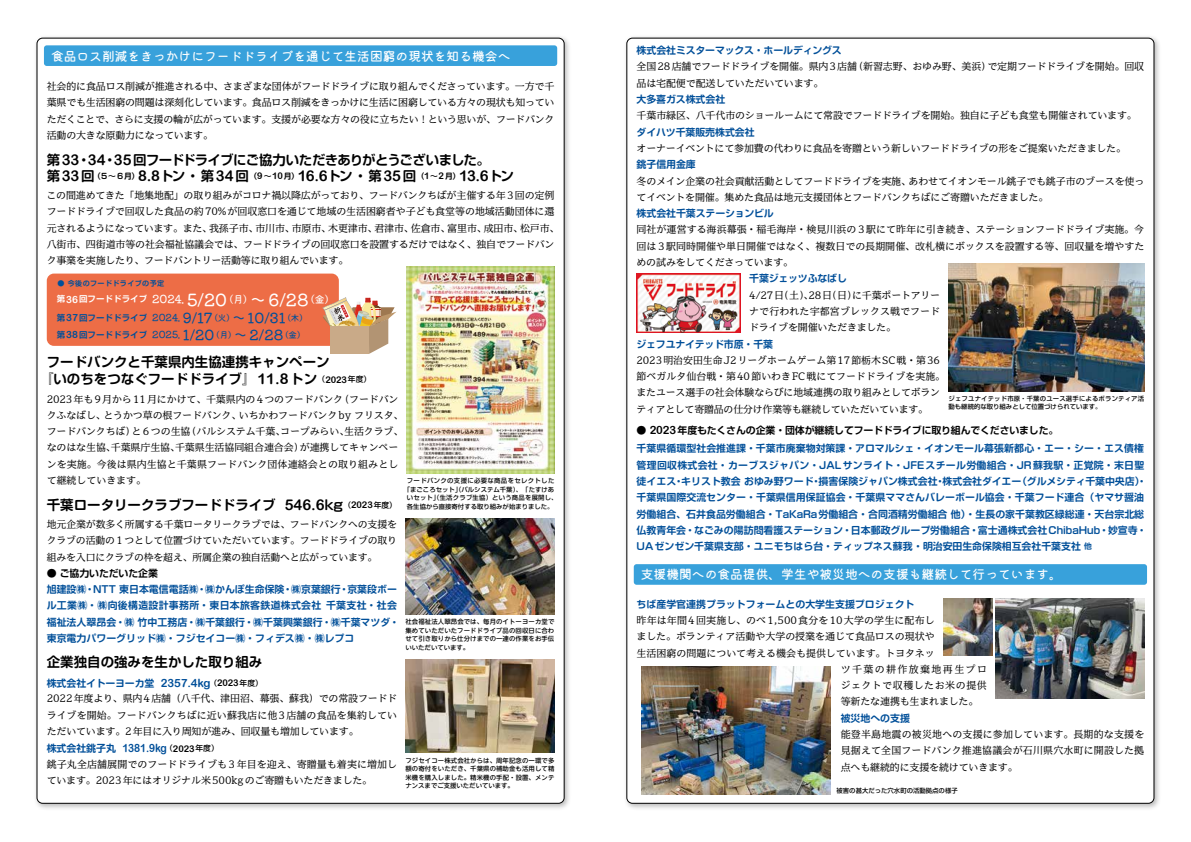
<style>
.page{position:relative;width:1191px;height:842px;background:#fff}
.page>*{position:absolute;margin:0;border:0;box-sizing:border-box;transform-origin:0 0}
.t1{font:14.9px "Arial Rounded MT Bold";letter-spacing:-.005em;color:#000}
.t2{font:14.2px "Mamelon 5 Hi Regular";color:#004f99}
.t3{font:700 13.5px/17px "Soft Go Std De";color:#000}
.t4{font:700 13.5px "Soft Go Std De";letter-spacing:-.06em;color:#000}
.t5{font:12.8px "Mamelon 5 Hi Regular";color:#fff}
.t6{font:11.3px "Arial Rounded MT Bold";letter-spacing:-.015em;color:#004f99;scale:.9 1}
.t7{font:9.9px/16.3px "Iwa UCDA Min Std R2";letter-spacing:-.005em;color:#000;text-align:justify}
.t8{font:700 9.9px/16.3px "Soft Go Std De";color:#004f99}
.t9{font:9.9px "Iwa UCDA Min Std R2";letter-spacing:.02em;color:#000}
.t10{font:9.9px "Iwa UCDA Min Std R2";letter-spacing:.055em;color:#000}
.t11{font:9.9px "Iwa UCDA Min Std R2";letter-spacing:.145em;color:#000}
.t12{font:700 9.9px "Soft Go Std De";letter-spacing:-.01em;color:#000}
.t13{font:700 8.5px "Soft Go Std De";color:#fff}
.t14{font:700 8.5px "Soft Go Std De";color:#004f99}
.t15{font:700 7.1px "Soft Go Std De";letter-spacing:.05em;color:#004f99}
.t16{font:500 6.4px/8.5px "UD Shin M Go Pr 6 N";letter-spacing:.015em;color:#000;text-align:justify}
.t17{font:500 6.4px/8.5px "Soft Go Std";letter-spacing:.03em;color:#000;text-align:center}
.t18{font:500 6.4px/7.8px "Soft Go Std";letter-spacing:.025em;color:#000}
.t19{font:500 6.4px "Soft Go Std";letter-spacing:.005em;color:#000}
.s1{font-family:"Arial Rounded MT Bold";font-weight:400;font-size:14.9px}
.s2{font-family:"Soft Go Std De";font-weight:700;font-size:13.5px}
.s3{font-size:9.2px}
.s4{font-family:"Arial Rounded MT Bold";font-weight:400;font-size:9.9px}
.s5{font-family:"Mamelon 5 Hi Regular";font-weight:400;font-size:11.3px}
.s6{font-family:"Mamelon 5 Hi Regular";font-weight:400;font-size:17px}
.s7{font-family:"Mamelon 5 Hi Regular";font-weight:400;font-size:9.9px}
.s8{font-family:"Arial Rounded MT Bold";font-size:9.9px}
.s9{font-size:9.9px}
.s10{font-family:"Mamelon 5 Hi Regular";font-weight:400;font-size:14.2px}
.s11{font-family:"Mamelon 5 Hi Regular";font-weight:400}
.s12{font-family:"Arial Rounded MT Bold";font-weight:400;font-size:9.2px}
.s13{font-family:"Arial Rounded MT Bold";font-weight:400;font-size:11.3px}
.s14{font-family:"Soft Go Std";font-weight:500;font-size:7.8px;color:#000}
.s15{font-family:"Arial Rounded MT Bold";font-weight:400;font-size:9.2px;color:#000}
.s16{font-family:"Soft Go Std De";font-weight:700;font-size:9.9px}
.s17{font-size:9.2px;color:#000}
.s18{color:#000}
.s19{font-family:"Arial Rounded MT Bold";font-weight:400;font-size:11.3px;color:#000}
.s20{font-size:7.8px}
</style>
<div class="page">
<div style="left:623px;top:35px;width:538px;height:776px;background:#000;opacity:.29"></div>
<div style="left:627px;top:38px;width:527px;height:765px;background:#fff;border-radius:6px"></div>
<div style="left:33px;top:34px;width:539px;height:777px;background:#000;opacity:.29"></div>
<div style="left:37px;top:38px;width:527px;height:765px;background:#fff;border-radius:6px"></div>
<div style="left:44px;top:45px;width:513px;height:21px;background:#38a1db;border-radius:3px"></div>
<div style="left:47px;top:274px;width:292px;height:72px;background:#ed6d46;border-radius:7px"></div>
<svg style="left:322px;top:297px;width:74px;height:57px"></svg>
<img style="left:636px;top:274px;width:104px;height:58px">
<img style="left:407px;top:266px;width:147px;height:207px">
<img style="left:405px;top:519px;width:149px;height:95px">
<img style="left:405px;top:659px;width:149px;height:94px">
<div style="left:634px;top:564px;width:513px;height:21px;background:#38a1db;border-radius:3px"></div>
<img style="left:995px;top:599px;width:149px;height:99px">
<img style="left:948px;top:264px;width:196px;height:127px">
<img style="left:641px;top:667px;width:189px;height:127px">
<img style="left:943px;top:599px;width:49px;height:57px">
<p class="t5" style="left:51px;top:48px;width:461px">食品ロス削減をきっかけにフードドライブを通じて生活困窮の現状を知る機会へ</p>
<p class="t7" style="left:47px;top:77px;width:509px">社会的に食品ロス削減が推進される中、さまざまな団体がフードドライブに取り組んでくださっています。一方で千葉県でも生活困窮の問題は深刻化しています。食品ロス削減をきっかけに生活に困窮している方々の現状も知っていただくことで、さらに支援の輪が広がっています。支援が必要な方々の役に立ちたい！という思いが、フードバンク活動の大きな原動力になっています。</p>
<h3 class="t4" style="left:47px;top:150px;width:445px">第 <span class="s1">33</span>・<span class="s1">34</span>・<span class="s1">35</span> 回フードドライブにご協力いただきありがとうございました。</h3>
<h1 class="t1" style="left:47px;top:167px;width:468px"><span class="s2">第</span>33<span class="s2">回</span> <sup>（5〜6月）</sup>8.8<span class="s2">トン ・ 第</span>34<span class="s2">回</span> <sup>（</sup><span class="s3">9</span><sup>〜</sup><span class="s3">10</span><sup>月）</sup>16.6<span class="s2">トン ・ 第</span>35<span class="s2">回</span> <sup>（</sup><span class="s3">1</span><sup>〜</sup><span class="s3">2</span><sup>月）</sup>13.6<span class="s2">トン</span></h1>
<p class="t7" style="left:47px;top:187px;width:514px;text-align:left">この間進めてきた「地集地配」の取り組みがコロナ禍以降広がっており、フードバンクちばが主催する年３回の定例フードドライブで回収した食品の約70%が回収窓口を通じて地域の生活困窮者や子ども食堂等の地域活動団体に還元されるようになっています。また、我孫子市、市川市、市原市、木更津市、君津市、佐倉市、富里市、成田市、松戸市、八街市、四街道市等の社会福祉協議会では、フードドライブの回収窓口を設置するだけではなく、独自でフードバンク事業を実施したり、フードパントリー活動等に取り組んでいます。</p>
<p class="t15" style="left:58px;top:278px;width:108px">● 今後のフードドライブの予定</p>
<p class="t13" style="left:57px;top:293px;width:279px">第<span class="s4">36</span>回フードドライブ <span class="s5">2024.</span> <span class="s6">5/20</span><span class="s7">（月）</span><span class="s6">～ 6/28</span><span class="s7">（金）</span></p>
<h2 class="t2" style="left:57px;top:309px;width:253px"><sup>第</sup><span class="s8">37</span><sup>回フードドライブ</sup> <span class="s9">2024.</span> 9/17<sup>（火）</sup>～ 10/31<sup>（木）</sup></h2>
<p class="t14" style="left:57px;top:328px;width:250px">第<span class="s4">38</span>回フードドライブ <span class="s7">2025.</span> <span class="s10">1/20</span><span class="s11">（月）</span><span class="s10">～ 2/28</span><span class="s11">（金）</span></p>
<h3 class="t3" style="left:40px;top:353px;width:333px;text-indent:7px">フードバンクと千葉県内生協連携キャンペーン<br>『いのちをつなぐフードドライブ』 <span class="s1">11.8</span>トン <sup>（</sup><span class="s12">2023</span><sup>年度）</sup></h3>
<p class="t7" style="left:47px;top:390px;width:358px;text-align:left">2023年も9月から11月にかけて、千葉県内の4つのフードバンク（フードバンクふなばし、とうかつ草の根フードバンク、いちかわフードバンクby フリスタ、フードバンクちば）と６つの生協（パルシステム千葉、コープみらい、生活クラブ、なのはな生協、千葉県庁生協、千葉県生活協同組合連合会）が連携してキャンペーンを実施。今後は県内生協と千葉県フードバンク団体連絡会との取り組みとして継続していきます。</p>
<h3 class="t3" style="left:47px;top:495px;width:352px">千葉ロータリークラブフードドライブ <span class="s1">546.6</span>kg <sup>（</sup><span class="s12">2023</span><sup>年度）</sup></h3>
<p class="t7" style="left:47px;top:515px;width:352px">地元企業が数多く所属する千葉ロータリークラブでは、フードバンクへの支援をクラブの活動の１つとして位置づけていただいています。フードドライブの取り組みを入口にクラブの枠を超え、所属企業の独自活動へと広がっています。</p>
<p class="t12" style="left:47px;top:566px;width:113px">● ご協力いただいた企業</p>
<p class="t8" style="left:47px;top:580px;width:354px">旭建設㈱・NTT 東日本電信電話㈱・㈱かんぽ生命保険・㈱京葉銀行・京葉段ボール工業㈱・㈱向後構造設計事務所・東日本旅客鉄道株式会社 千葉支社・社会福祉法人翠昂会・㈱ 竹中工務店・㈱千葉銀行・㈱千葉興業銀行・㈱千葉マツダ・東京電力パワーグリッド㈱・フジセイコー㈱・フィデス㈱・㈱レプコ</p>
<h3 class="t3" style="left:47px;top:652px;width:217px">企業独自の強みを生かした取り組み</h3>
<p class="t8" style="left:47px;top:674px;width:218px">株式会社イトーヨーカ堂 <span class="s13">2357.4kg</span> <span class="s14">（</span><span class="s15">2023</span><span class="s14">年度）</span></p>
<p class="t7" style="left:47px;top:690px;width:352px">2022年度より、県内4店舗（八千代、津田沼、幕張、蘇我）での常設フードドライブを開始。フードバンクちばに近い蘇我店に他3店舗の食品を集約していただいています。2年目に入り周知が進み、回収量も増加しています。</p>
<p class="t6" style="left:47px;top:742px;width:193px"><span class="s16">株式会社銚子丸</span> 1381.9kg <span class="s14">（</span><span class="s17">2023</span><span class="s14">年度）</span></p>
<p class="t7" style="left:47px;top:755px;width:352px">銚子丸全店舗展開でのフードドライブも３年目を迎え、寄贈量も着実に増加しています。2023年にはオリジナル米500kgのご寄贈もいただきました。</p>
<p class="t17" style="left:404px;top:476px;width:155px">フードバンクの支援に必要な商品をセレクトした「まごころセット」（パルシステム千葉）、「たすけあいセット」（生活クラブ生協）という商品を展開し、各生協から直接寄付する取り組みが始まりました。</p>
<p class="t16" style="left:405px;top:617px;width:150px">社会福祉法人翠昂会では、毎月のイトーヨーカ堂で集めていただいたフードドライブ品の回収日に合わせて引き取りから仕分けまでの一連の作業をお手伝いいただいています。</p>
<p class="t16" style="left:405px;top:756px;width:150px">フジセイコー株式会社からは、周年記念の一環で多額の寄付をいただき、千葉県の補助金も活用して精米機を購入しました。精米機の手配・設置、メンテナンスまでご支援いただいています。</p>
<p class="t8" style="left:636px;top:41px;width:207px">株式会社ミスターマックス・ホールディングス</p>
<p class="t7" style="left:636px;top:58px;width:509px">全国28店舗でフードドライブを開催。県内3店舗（新習志野、おゆみ野、美浜）で定期フードドライブを開始。回収品は宅配便で配送していただいています。</p>
<p class="t8" style="left:636px;top:90px;width:90px">大多喜ガス株式会社</p>
<p class="t7" style="left:636px;top:107px;width:502px">千葉市緑区、八千代市のショールームにて常設でフードドライブを開始。独自に子ども食堂も開催されています。</p>
<p class="t8" style="left:636px;top:123px;width:120px">ダイハツ千葉販売株式会社</p>
<p class="t7" style="left:636px;top:139px;width:491px">オーナーイベントにて参加費の代わりに食品を寄贈という新しいフードドライブの形をご提案いただきました。</p>
<p class="t8" style="left:636px;top:155px;width:61px">銚子信用金庫</p>
<p class="t7" style="left:636px;top:172px;width:509px">冬のメイン企業の社会貢献活動としてフードドライブを実施、あわせてイオンモール銚子でも銚子市のブースを使ってイベントを開催。集めた食品は地元支援団体とフードバンクちばにご寄贈いただきました。</p>
<p class="t8" style="left:636px;top:204px;width:139px">株式会社千葉ステーションビル</p>
<p class="t7" style="left:636px;top:221px;width:509px">同社が運営する海浜幕張・稲毛海岸・検見川浜の３駅にて昨年に引き続き、ステーションフードドライブ実施。今回は３駅同時開催や単日開催ではなく、複数日での長期開催、改札横にボックスを設置する等、回収量を増やすための試みをしてくださっています。</p>
<p class="t8" style="left:749px;top:270px;width:99px">千葉ジェッツふなばし</p>
<p class="t7" style="left:749px;top:286px;width:192px">4/27日(土)、28日(日)に千葉ポートアリーナで行われた宇都宮ブレックス戦でフードドライブを開催いただきました。</p>
<p class="t8" style="left:636px;top:335px;width:138px">ジェフユナイテッド市原・千葉</p>
<p class="t7" style="left:636px;top:351px;width:310px;text-align:left">2023明治安田生命J2リーグホームゲーム第17節栃木SC戦・第36節ベガルタ仙台戦・第40節いわきFC戦にてフードドライブを実施。またユース選手の社会体験ならびに地域連携の取り組みとしてボランティアとして寄贈品の仕分け作業等も継続していただいています。</p>
<p class="t8" style="left:636px;top:420px;width:509px;line-height:18.4px"><span class="s18">●</span> <span class="s19">2023</span><span class="s18">年度もたくさんの企業・団体が継続してフードドライブに取り組んでくださいました。<br></span>千葉県循環型社会推進課・千葉市廃棄物対策課・アロマルシェ・イオンモール幕張新都心・エー・シー・エス債権</p>
<p class="t8" style="left:636px;top:456px;width:512px">管理回収株式会社・カーブスジャパン・JALサンライト・JFEスチール労働組合・JR蘇我駅・正覚院・末日聖徒イエス・キリスト教会 おゆみ野ワード・損害保険ジャパン株式会社・株式会社ダイエー（グルメシティ千葉中央店）・千葉県国際交流センター・千葉県信用保証協会・千葉県ママさんバレーボール協会・千葉フード連合（ヤマサ醤油労働組合、石井食品労働組合・TaKaRa労働組合・合同酒精労働組合 他）・生長の家千葉教区緑総連・天台宗北総仏教青年会・なごみの陽訪問看護ステーション・日本郵政グループ労働組合・富士通株式会社ChibaHub・妙宣寺・UAゼンゼン千葉県支部・ユニモちはら台・ティップネス蘇我 ・明治安田生命保険相互会社千葉支社 <span class="s20">他</span></p>
<p class="t18" style="left:948px;top:394px;width:197px">ジェフユナイテッド市原・千葉のユース選手によるボランティア活動も継続的な取り組みとして位置づけられています。</p>
<p class="t5" style="left:641px;top:567px;width:422px">支援機関への食品提供、学生や被災地への支援も継続して行っています。</p>
<p class="t8" style="left:636px;top:595px;width:279px">ちば産学官連携プラットフォームとの大学生支援プロジェクト</p>
<p class="t9" style="left:636px;top:613px;width:300px">昨年は年間4回実施し、のべ1,500食分を10大学の学生に配布し</p>
<p class="t7" style="left:636px;top:628px;width:300px">ました。ボランティア活動や大学の授業を通じて食品ロスの現状や</p>
<p class="t7" style="left:636px;top:644px;width:300px">生活困窮の問題について考える機会も提供しています。トヨタネッ</p>
<p class="t11" style="left:840px;top:662px;width:148px">ツ千葉の耕作放棄地再生プロ</p>
<p class="t10" style="left:840px;top:678px;width:148px">ジェクトで収穫したお米の提供</p>
<p class="t7" style="left:840px;top:693px;width:139px">等新たな連携も生まれました。</p>
<p class="t8" style="left:840px;top:709px;width:71px">被災地への支援</p>
<p class="t7" style="left:840px;top:725px;width:305px">能登半島地震の被災地への支援に参加しています。長期的な支援を見据えて全国フードバンク推進協議会が石川県穴水町に開設した拠点へも継続的に支援を続けていきます。</p>
<p class="t19" style="left:836px;top:786px;width:123px">被害の甚大だった穴水町の活動拠点の様子</p>
</div>
